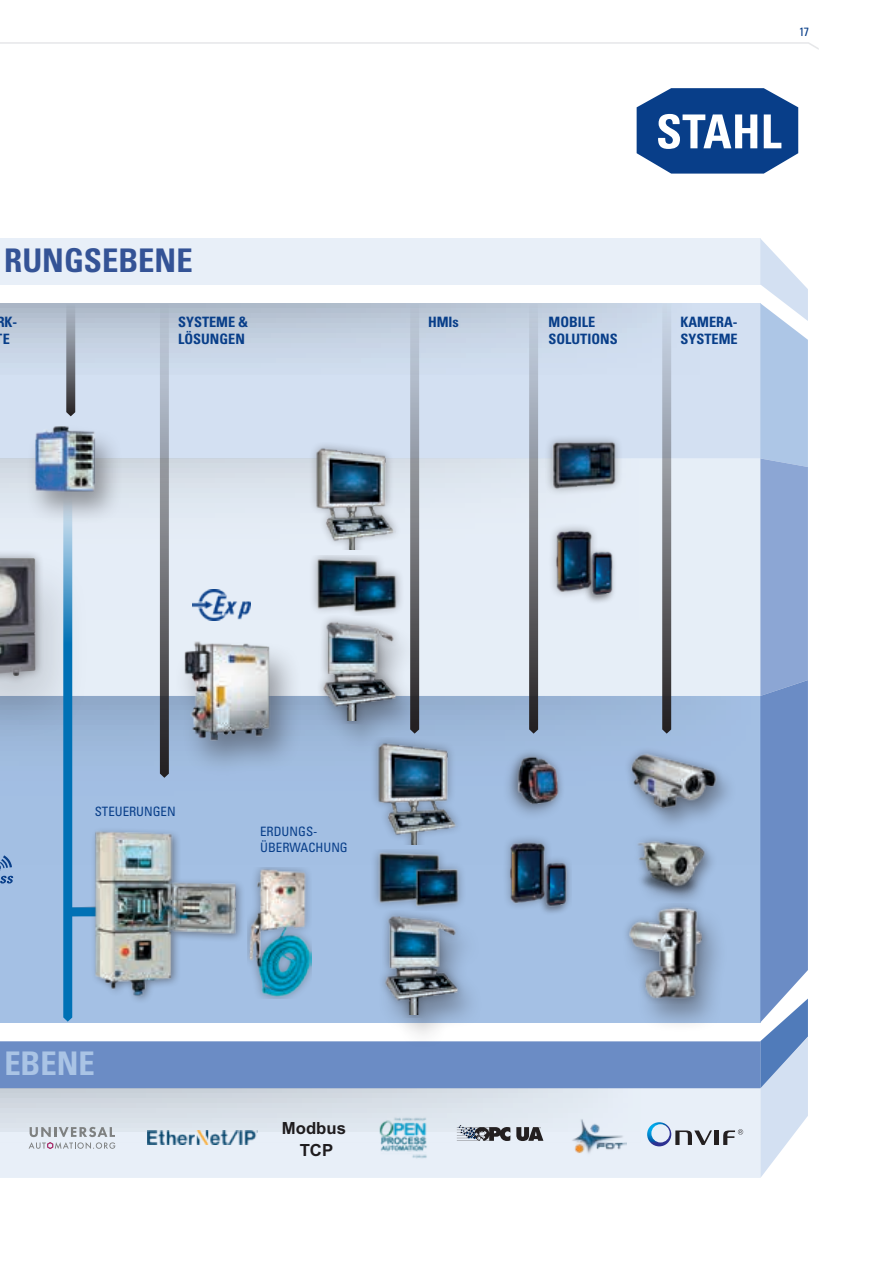
<style>
.page{position:relative;width:893px;height:1263px;background:#fff}
.page>*{position:absolute;margin:0;border:0;box-sizing:border-box;transform-origin:0 0}
.t1{font:700 condensed 32.55px "Univers LT Pro";color:#345396}
.t2{font:700 condensed 32.55px "Univers LT Pro";color:#aac4e5}
.t3{font:700 16.8px/22.4px "Arial";color:#231f20;text-align:center}
.t4{font:700 condensed 14.25px/17.1px "Univers LT Pro";color:#083e89}
.t5{font:condensed 12.9px/15.8px "Univers LT Pro";color:#083e89}
.t6{font:condensed 12px "Univers LT Std";color:#083e89}
</style>
<div class="page">
<svg style="left:0;top:42px;width:819px;height:8px"></svg>
<div style="left:0;top:696px;width:760px;height:326px;background:#a3bfe3"></div>
<svg style="left:0;top:303px;width:760px;height:155px;background:#ccd9ea"></svg>
<div style="left:0;top:458px;width:760px;height:238px;background:#e3ecf7"></div>
<div style="left:0;top:1088px;width:760px;height:90px;background:#e3ecf7"></div>
<div style="left:0;top:1041px;width:760px;height:47px;background:#6b8cc5"></div>
<div style="left:0;top:238px;width:761px;height:47px;background:#e3ecf7"></div>
<svg style="left:760px;top:239px;width:48px;height:939px;background:#99b1d9"></svg>
<div style="left:625px;top:752px;width:112px;height:81px;background:#231f20;opacity:.4"></div>
<img style="left:619px;top:744px;width:109px;height:72px">
<img style="left:627px;top:830px;width:106px;height:74px">
<div style="left:620px;top:905px;width:110px;height:128px;background:#231f20;opacity:.4"></div>
<img style="left:620px;top:904px;width:110px;height:99px">
<img style="left:247px;top:868px;width:64px;height:130px">
<img style="left:540px;top:438px;width:89px;height:58px">
<img style="left:500px;top:723px;width:76px;height:95px">
<img style="left:550px;top:524px;width:47px;height:71px">
<div style="left:581px;top:546px;width:37px;height:60px;background:#231f20;opacity:.35"></div>
<img style="left:582px;top:544px;width:36px;height:62px">
<img style="left:506px;top:835px;width:43px;height:72px">
<img style="left:536px;top:856px;width:35px;height:57px">
<svg style="left:529px;top:303px;width:9px;height:431px;background:#7d8189"></svg>
<svg style="left:0;top:855px;width:13px;height:28px"></svg>
<div style="left:0;top:549px;width:93px;height:196px;background:#231f20;opacity:.15"></div>
<div style="left:0;top:548px;width:44px;height:137px;background:#231f20;opacity:.39"></div>
<img style="left:0;top:558px;width:36px;height:118px">
<div style="left:173px;top:639px;width:130px;height:140px;background:#231f20;opacity:.4"></div>
<img style="left:147px;top:641px;width:167px;height:102px">
<img style="left:193px;top:589px;width:58px;height:31px">
<svg style="left:160px;top:303px;width:9px;height:475px;background:#7b7f87"></svg>
<div style="left:25px;top:423px;width:99px;height:103px;background:#231f20;opacity:.4"></div>
<img style="left:0;top:416px;width:136px;height:92px">
<svg style="left:66px;top:303px;width:9px;height:113px"></svg>
<svg style="left:63px;top:448px;width:57px;height:574px"></svg>
<div style="left:91px;top:826px;width:154px;height:178px;background:#231f20;opacity:.47"></div>
<img style="left:92px;top:828px;width:147px;height:170px">
<svg style="left:662px;top:303px;width:9px;height:431px;background:#80848c"></svg>
<svg style="left:410px;top:303px;width:9px;height:315px;background:#9399a2"></svg>
<div style="left:376px;top:912px;width:109px;height:139px;background:#231f20;opacity:.4"></div>
<img style="left:376px;top:912px;width:96px;height:103px">
<img style="left:373px;top:741px;width:84px;height:103px">
<img style="left:374px;top:849px;width:88px;height:60px">
<div style="left:314px;top:618px;width:109px;height:138px;background:#231f20;opacity:.4"></div>
<div style="left:316px;top:616px;width:88px;height:107px;background:#231f20;opacity:.39"></div>
<img style="left:304px;top:616px;width:106px;height:104px">
<div style="left:308px;top:443px;width:93px;height:107px;background:#dee7f2"></div>
<img style="left:310px;top:444px;width:86px;height:106px">
<img style="left:311px;top:555px;width:92px;height:60px">
<img style="left:381px;top:1149px;width:46px;height:9px">
<div style="left:269px;top:1118px;width:89px;height:39px;background:#e8eff8"></div>
<img style="left:574px;top:1149px;width:45px;height:5px">
<hr style="left:714px;top:1130px;width:4px;height:15px;background:#231f20">
<svg style="left:723px;top:1129px;width:20px;height:16px"></svg>
<svg style="left:647px;top:1122px;width:65px;height:24px"></svg>
<svg style="left:0;top:1088px;width:641px;height:61px"></svg>
<svg style="left:636px;top:88px;width:163px;height:86px"></svg>
<h1 class="t1" style="left:4px;top:240px;width:190px">RUNGSEBENE</h1>
<p class="t4" style="left:-3px;top:313px;width:22px;text-align:center">RK-<br>E</p>
<p class="t4" style="left:178px;top:313px;width:71px">SYSTEME &amp;<br>LÖSUNGEN</p>
<p class="t6" style="left:799px;top:24px;width:11px">17</p>
<p class="t4" style="left:428px;top:313px;width:32px">HMIs</p>
<p class="t4" style="left:549px;top:313px;width:71px">MOBILE<br>SOLUTIONS</p>
<p class="t4" style="left:681px;top:313px;width:59px">KAMERA-<br>SYSTEME</p>
<p class="t5" style="left:95px;top:803px;width:82px">STEUERUNGEN</p>
<h1 class="t2" style="left:4px;top:1044px;width:92px">EBENE</h1>
<p class="t5" style="left:260px;top:823px;width:89px">ERDUNGS-<br>ÜBERWACHUNG</p>
<p class="t3" style="left:282px;top:1117px;width:66px">Modbus<br>TCP</p>
</div>
